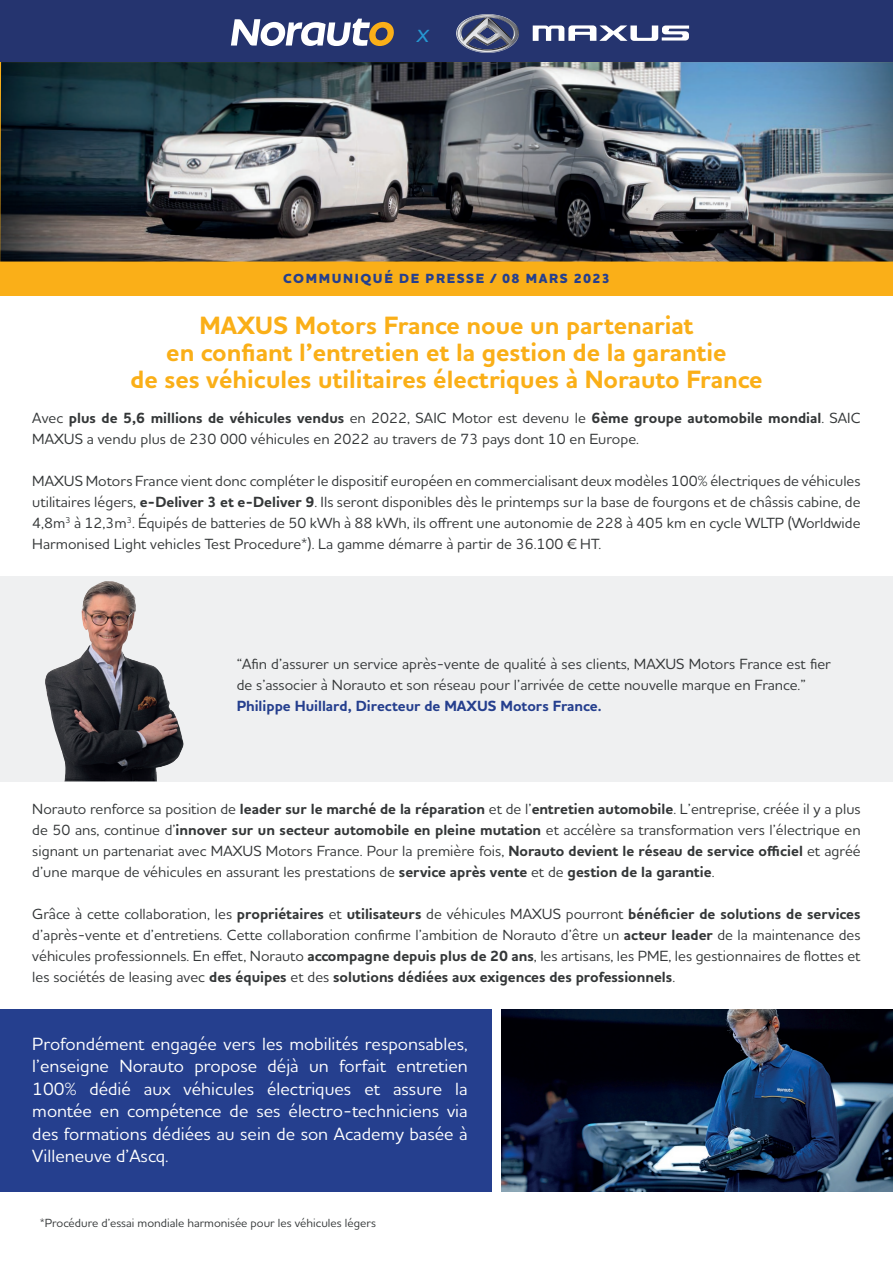
<style>
.page{position:relative;width:893px;height:1263px;background:#fff}
.page>*{position:absolute;margin:0;border:0;box-sizing:border-box;transform-origin:0 0}
.t1{font:italic 500 27px "Houschka Alt Pro";color:#2698d2}
.t2{font:700 25.5px/27px "Houschka Alt Pro";color:#faaf18;text-align:center}
.t3{font:500 18px/22.5px "Houschka Alt Pro";color:#fff;text-align:justify}
.t4{font:500 15px/21px "Houschka Alt Pro";color:#343738;text-align:justify}
.t5{font:700 15px "Houschka Alt Pro";color:#253f8e}
.t6{font:800 13.5px "Houschka Alt Pro";letter-spacing:.12em;color:#253f8e}
.t7{font:500 12px "Houschka Alt Pro";color:#343738}
.s1{font-weight:700}
</style>
<div class="page">
<div style="left:0;top:261px;width:893px;height:34px;background:#faaf18"></div>
<div style="left:0;top:1009px;width:492px;height:182px;background:#253f8e"></div>
<img style="left:502px;top:1009px;width:391px;height:182px">
<div style="left:0;top:0;width:893px;height:68px;background:#25346f"></div>
<img style="left:0;top:62px;width:893px;height:200px">
<div style="left:0;top:576px;width:893px;height:205px;background:#eff0f1"></div>
<img style="left:45px;top:581px;width:139px;height:200px">
<svg style="left:231px;top:19px;width:163px;height:27px"></svg>
<svg style="left:456px;top:14px;width:63px;height:39px"></svg>
<svg style="left:533px;top:25px;width:156px;height:16px"></svg>
<h1 class="t1" style="left:417px;top:15px;width:13px">x</h1>
<p class="t6" style="left:283px;top:270px;width:328px">COMMUNIQUÉ DE PRESSE / 08 MARS 2023</p>
<h2 class="t2" style="left:130px;top:313px;width:633px">MAXUS Motors France noue un partenariat<br>en confiant l’entretien et la gestion de la garantie<br>de ses véhicules utilitaires électriques à Norauto France</h2>
<p class="t4" style="left:32px;top:407px;width:830px">Avec <span class="s1">plus de 5,6 millions de véhicules vendus</span> en 2022, SAIC Motor est devenu le <span class="s1">6ème groupe automobile mondial</span>. SAIC<br>MAXUS a vendu plus de 230 000 véhicules en 2022 au travers de 73 pays dont 10 en Europe.</p>
<p class="t4" style="left:32px;top:470px;width:830px">MAXUS Motors France vient donc compléter le dispositif européen en commercialisant deux modèles 100% électriques de véhicules utilitaires légers, <span class="s1">e-Deliver 3 et e-Deliver 9</span>. Ils seront disponibles dès le printemps sur la base de fourgons et de châssis cabine, de 4,8m<sup>3</sup> à 12,3m<sup>3</sup>. Équipés de batteries de 50 kWh à 88 kWh, ils offrent une autonomie de 228 à 405 km en cycle WLTP (Worldwide Harmonised Light vehicles Test Procedure*). La gamme démarre à partir de 36.100 € HT.</p>
<p class="t4" style="left:237px;top:652px;width:596px">“Afin d’assurer un service après-vente de qualité à ses clients, MAXUS Motors France est fier de s’associer à Norauto et son réseau pour l’arrivée de cette nouvelle marque en France.”</p>
<p class="t5" style="left:237px;top:696px;width:366px">Philippe Huillard, Directeur de MAXUS Motors France.</p>
<p class="t4" style="left:32px;top:798px;width:830px">Norauto renforce sa position de <span class="s1">leader sur le marché de la réparation</span> et de l’<span class="s1">entretien automobile</span>. L’entreprise, créée il y a plus de 50 ans, continue d’<span class="s1">innover sur un secteur automobile en pleine mutation</span> et accélère sa transformation vers l’électrique en signant un partenariat avec MAXUS Motors France. Pour la première fois, <span class="s1">Norauto devient le réseau de service officiel</span> et agréé d’une marque de véhicules en assurant les prestations de <span class="s1">service après vente</span> et de <span class="s1">gestion de la garantie</span>.</p>
<p class="t4" style="left:32px;top:903px;width:830px">Grâce à cette collaboration, les <span class="s1">propriétaires</span> et <span class="s1">utilisateurs</span> de véhicules MAXUS pourront <span class="s1">bénéficier de solutions de services </span>d’après-vente et d’entretiens. Cette collaboration confirme l’ambition de Norauto d’être un <span class="s1">acteur leader</span> de la maintenance des véhicules professionnels. En effet, Norauto <span class="s1">accompagne depuis plus de 20 ans</span>, les artisans, les PME, les gestionnaires de flottes et les sociétés de leasing avec <span class="s1">des équipes</span> et des <span class="s1">solutions dédiées aux exigences des professionnels</span>.</p>
<p class="t3" style="left:32px;top:1032px;width:437px">Profondément engagée vers les mobilités responsables, l’enseigne Norauto propose déjà un forfait entretien 100% dédié aux véhicules électriques et assure la montée en compétence de ses électro-techniciens via des formations dédiées au sein de son Academy basée à Villeneuve d’Ascq.</p>
<p class="t7" style="left:40px;top:1215px;width:338px">*Procédure d’essai mondiale harmonisée pour les véhicules légers</p>
</div>
